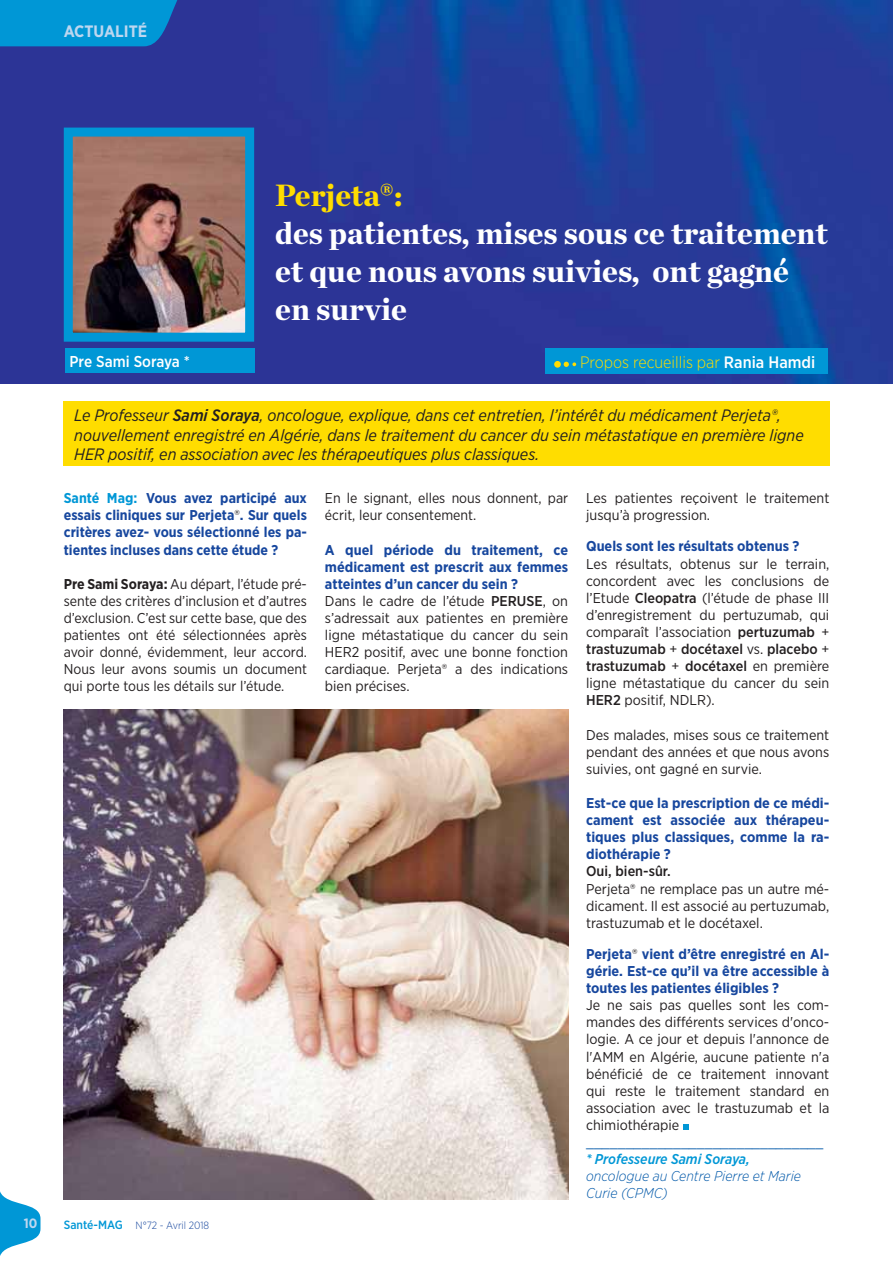
<style>
.page{position:relative;width:893px;height:1263px;background:#fff}
.page>*{position:absolute;margin:0;border:0;box-sizing:border-box;transform-origin:0 0}
.t1{font:900 31.5px/37.8px "Chronicle Deck";color:#fff}
.t2{font:900 31.5px "Chronicle Deck";color:#fd0}
.t3{font:italic 16.5px/19.8px "Gotham Narrow";color:#231f20}
.t4{font:300 16.5px "Gotham Narrow";color:#fd0}
.t5{font:700 16.5px "Gotham Narrow";color:#bdd7f0}
.t6{font:500 15.75px "Gotham Narrow";color:#fff}
.t7{font:14.25px/17.1px "Gotham Narrow";color:#231f20;text-align:justify}
.t8{font:700 14.25px/17.1px "Gotham Narrow";color:#17479e;text-align:justify}
.t9{font:italic 300 14.25px/17.1px "Gotham Narrow";color:#0058a9}
.t10{font:14.25px "Gotham Narrow";color:#0058a9}
.t11{font:italic 500 14.25px "Gotham Narrow";color:#0097d6}
.t12{font:500 14.25px "Gotham Narrow";color:#231f20}
.t13{font:700 13.5px "Gotham Narrow";color:#bdd7f0}
.t14{font:300 10.5px "Gotham Narrow";color:#17479e}
.s1{font-weight:500;color:#fff}
.s2{font-weight:500}
.s3{color:#0097d6}
.s4{font-weight:400;color:#231f20}
.s5{font-weight:700}
.s6{font-weight:500;font-size:12px;color:#0097d6}
.s7{font-weight:700;color:#17479e}
</style>
<div class="page">
<svg style="left:683px;top:1124px;width:6px;height:6px"></svg>
<img style="left:1px;top:0;width:892px;height:384px">
<div style="left:65px;top:348px;width:189px;height:25px;background:#0097d6"></div>
<img style="left:74px;top:138px;width:170px;height:194px">
<div style="left:64px;top:128px;width:190px;height:214px;border:9px solid #0097d6"></div>
<div style="left:545px;top:348px;width:282px;height:26px;background:#0097d6"></div>
<div style="left:554px;top:361px;width:7px;height:7px;background:#fd0;border-radius:50%"></div>
<svg style="left:564px;top:362px;width:12px;height:5px"></svg>
<div style="left:64px;top:401px;width:766px;height:65px;background:#fd0"></div>
<img style="left:64px;top:710px;width:504px;height:489px">
<svg style="left:1px;top:0;width:194px;height:46px"></svg>
<svg style="left:1px;top:1193px;width:40px;height:61px"></svg>
<p class="t5" style="left:64px;top:25px;width:85px">ACTUALITÉ</p>
<p class="t13" style="left:24px;top:1218px;width:15px">10</p>
<h1 class="t2" style="left:275px;top:184px;width:129px">Perjeta®:</h1>
<h1 class="t1" style="left:275px;top:217px;width:554px">des patientes, mises sous ce traitement et que nous avons suivies, ont gagné en survie</h1>
<p class="t4" style="left:580px;top:356px;width:237px">Propos recueillis par <span class="s1">Rania Hamdi</span></p>
<p class="t3" style="left:74px;top:406px;width:731px">Le Professeur <span class="s2">Sami Soraya</span>, oncologue, explique, dans cet entretien, l’intérêt du médicament Perjeta®, nouvellement enregistré en Algérie, dans le traitement du cancer du sein métastatique en première ligne<br>HER positif, en association avec les thérapeutiques plus classiques.</p>
<p class="t6" style="left:70px;top:356px;width:122px">Pre Sami Soraya *</p>
<p class="t8" style="left:64px;top:491px;width:245px"><span class="s3">Santé Mag:</span> Vous avez participé aux essais cliniques sur Perjeta<span class="s4">®</span>. Sur quels critères avez- vous sélectionné les pa&shy;tientes incluses dans cette étude ?</p>
<p class="t7" style="left:64px;top:576px;width:245px"><span class="s5">Pre Sami Soraya:</span> Au départ, l’étude pré&shy;sente des critères d’inclusion et d’autres d’exclusion. C’est sur cette base, que des patientes ont été sélectionnées après avoir donné, évidemment, leur accord.<br>Nous leur avons soumis un document qui porte tous les détails sur l’étude.</p>
<p class="t14" style="left:64px;top:1221px;width:147px"><span class="s6">Santé-MAG</span> N°72 - Avril 2018</p>
<p class="t7" style="left:325px;top:491px;width:245px">En le signant, elles nous donnent, par écrit, leur consentement.</p>
<p class="t7" style="left:325px;top:542px;width:245px;text-align:left"><span class="s7">A quel période du traitement, ce médicament est prescrit aux femmes atteintes d’un cancer du sein ?<br></span>Dans le cadre de l’étude <span class="s2">PERUSE</span>, on s’adressait aux patientes en première ligne métastatique du cancer du sein HER2 positif, avec une bonne fonction cardiaque. Perjeta® a des indications bien précises.</p>
<p class="t7" style="left:586px;top:491px;width:245px">Les patientes reçoivent le traitement jusqu’à progression.</p>
<p class="t8" style="left:586px;top:539px;width:215px">Quels sont les résultats obtenus ?</p>
<p class="t7" style="left:586px;top:556px;width:245px">Les résultats, obtenus sur le terrain, concordent avec les conclusions de l’Etude <span class="s2">Cleopatra</span> (l’étude de phase III d’enregistrement du pertuzumab, qui comparaît l’association <span class="s2">pertuzumab</span> + <span class="s2">trastuzumab</span> + <span class="s2">docétaxel</span> vs. <span class="s2">placebo</span> + <span class="s2">trastuzumab</span> + <span class="s2">docétaxel</span> en première ligne métastatique du cancer du sein <span class="s2">HER2</span> positif, NDLR).</p>
<p class="t7" style="left:586px;top:727px;width:245px">Des malades, mises sous ce traitement pendant des années et que nous avons suivies, ont gagné en survie.</p>
<p class="t8" style="left:586px;top:795px;width:245px">Est-ce que la prescription de ce médi&shy;cament est associée aux thérapeu&shy;tiques plus classiques, comme la ra&shy;diothérapie ?</p>
<p class="t12" style="left:586px;top:866px;width:86px">Oui, bien-sûr.</p>
<p class="t7" style="left:586px;top:881px;width:245px">Perjeta® ne remplace pas un autre mé&shy;dicament. Il est associé au pertuzumab, trastuzumab et le docétaxel.</p>
<p class="t8" style="left:586px;top:946px;width:245px">Perjeta<span class="s4">®</span> vient d’être enregistré en Al&shy;gérie. Est-ce qu’il va être accessible à toutes les patientes éligibles ?</p>
<p class="t7" style="left:586px;top:998px;width:245px">Je ne sais pas quelles sont les com&shy;mandes des différents services d'onco&shy;logie. A ce jour et depuis l'annonce de l'AMM en Algérie, aucune patiente n'a bénéficié de ce traitement innovant qui reste le traitement standard en association avec le trastuzumab et la chimiothérapie</p>
<p class="t10" style="left:586px;top:1137px;width:239px">______________________________</p>
<p class="t11" style="left:586px;top:1154px;width:165px">* Professeure Sami Soraya,</p>
<p class="t9" style="left:586px;top:1169px;width:216px">oncologue au Centre Pierre et Marie<br>Curie (CPMC)</p>
</div>
